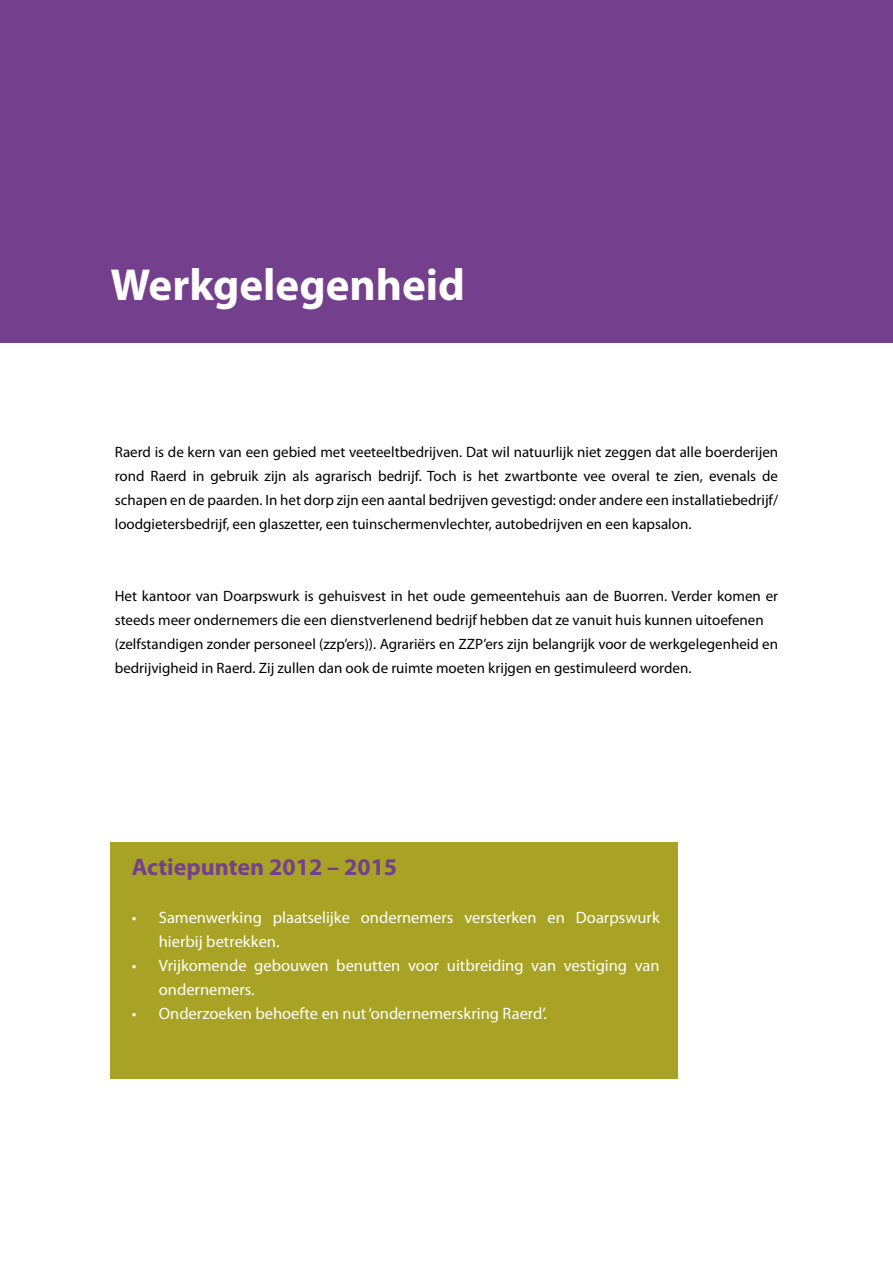
<style>
.page{position:relative;width:893px;height:1263px;background:#fff}
.page>*{position:absolute;margin:0;border:0;box-sizing:border-box;transform-origin:0 0}
.t1{font:700 45px "Myriad Pro";color:#fff}
.t2{font:700 24px "Myriad Pro";color:#74408d}
.t3{font:16.5px/24px "Myriad Pro";color:#fff}
.t4{font:15px/24px "Myriad Pro";color:#000;text-align:justify}
</style>
<div class="page">
<div style="left:0;top:0;width:893px;height:343px;background:#74408d"></div>
<div style="left:111px;top:842px;width:567px;height:236px;background:#a8a325"></div>
<h1 class="t1" style="left:111px;top:255px;width:356px">Werkgelegenheid</h1>
<p class="t4" style="left:115px;top:440px;width:665px">Raerd is de kern van een gebied met veeteeltbedrijven. Dat wil natuurlijk niet zeggen dat alle boerderijen rond Raerd in gebruik zijn als agrarisch bedrijf. Toch is het zwartbonte vee overal te zien, evenals de schapen en de paarden. In het dorp zijn een aantal bedrijven gevestigd: onder andere een installatiebedrijf/ loodgietersbedrijf, een glaszetter, een tuinschermenvlechter, autobedrijven en een kapsalon.</p>
<p class="t4" style="left:115px;top:584px;width:665px;text-align:left">Het kantoor van Doarpswurk is gehuisvest in het oude gemeentehuis aan de Buorren. Verder komen er steeds meer ondernemers die een dienstverlenend bedrijf hebben dat ze vanuit huis kunnen uitoefenen (zelfstandigen zonder personeel (zzp’ers)). Agrariërs en ZZP’ers zijn belangrijk voor de werkgelegenheid en bedrijvigheid in Raerd. Zij zullen dan ook de ruimte moeten krijgen en gestimuleerd worden.</p>
<h2 class="t2" style="left:132px;top:851px;width:267px">Actiepunten 2012 – 2015</h2>
<p class="t3" style="left:159px;top:905px;width:502px;text-indent:-27px">• Samenwerking plaatselijke ondernemers versterken en Doarpswurk hierbij betrekken.</p>
<p class="t3" style="left:159px;top:953px;width:502px;text-indent:-27px">• Vrijkomende gebouwen benutten voor uitbreiding van vestiging van ondernemers.</p>
<p class="t3" style="left:132px;top:1001px;width:417px">• Onderzoeken behoefte en nut ‘ondernemerskring Raerd’.</p>
</div>
